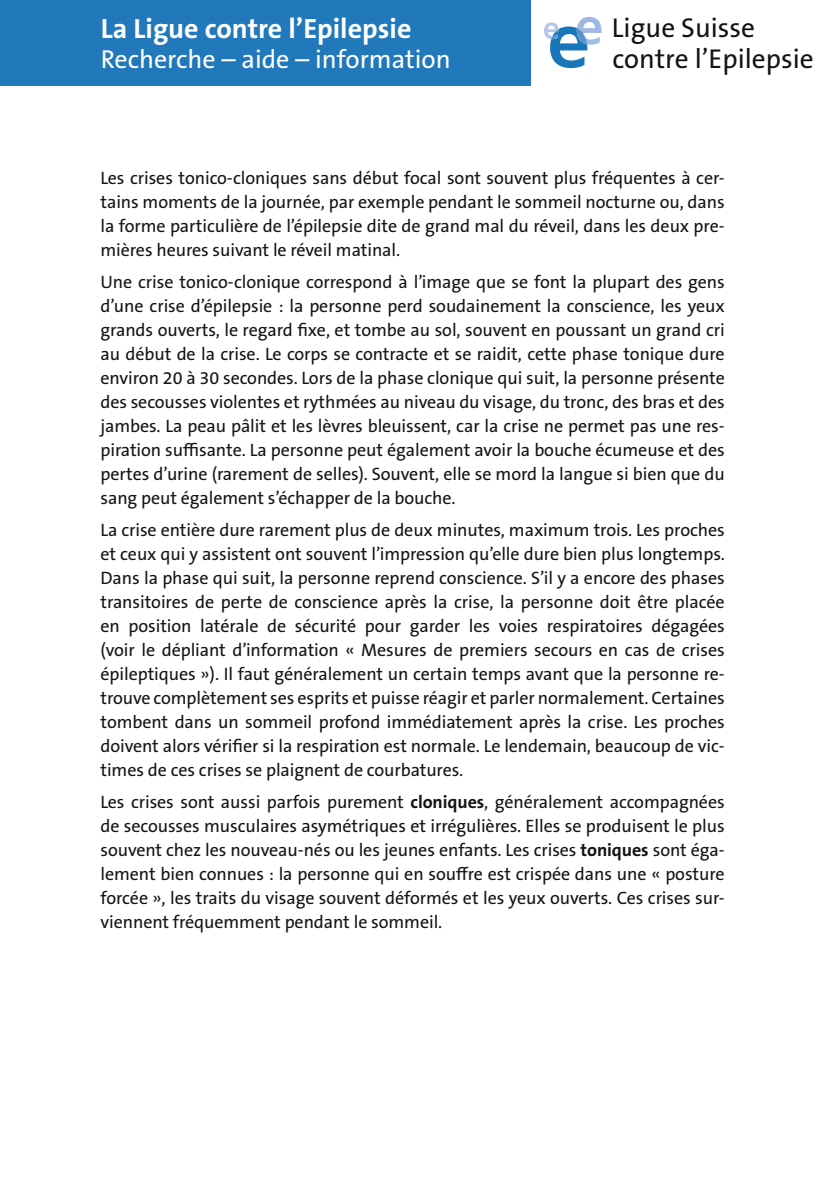
<style>
.page{position:relative;width:840px;height:1191px;background:#fff}
.page>*{position:absolute;margin:0;border:0;box-sizing:border-box;transform-origin:0 0}
.t1{font:700 28px "The Sans B W7";color:#fff}
.t2{font:27.4px/30.6px "The Sans B W5 Plain";color:#131413}
.t3{font:26px "The Sans B W5 Plain";color:#fff}
.t4{font:18px/24px "The Sans B W5 Plain";letter-spacing:-.005em;color:#131413;text-align:justify}
.s1{font-family:"The Sans B W7";font-weight:700}
</style>
<div class="page">
<div style="left:0;top:0;width:839px;height:85px;background:#2178ba"></div>
<div style="left:537px;top:0;width:302px;height:113px;background:#fff"></div>
<div style="left:530px;top:0;width:301px;height:91px;background:#fff"></div>
<svg style="left:544px;top:17px;width:58px;height:52px"></svg>
<h1 class="t1" style="left:101px;top:10px;width:312px">La Ligue contre l’Epilepsie</h1>
<h3 class="t3" style="left:101px;top:43px;width:351px">Recherche – aide – information</h3>
<h2 class="t2" style="left:611px;top:13px;width:203px">Ligue Suisse contre l’Epilepsie</h2>
<p class="t4" style="left:100px;top:166px;width:625px">Les crises tonico-cloniques sans début focal sont souvent plus fréquentes à cer&shy;tains moments de la journée, par exemple pendant le sommeil nocturne ou, dans la forme particulière de l’épilepsie dite de grand mal du réveil, dans les deux pre&shy;mières heures suivant le réveil matinal.</p>
<p class="t4" style="left:100px;top:270px;width:625px">Une crise tonico-clonique correspond à l’image que se font la plupart des gens d’une crise d’épilepsie : la personne perd soudainement la conscience, les yeux grands ouverts, le regard fixe, et tombe au sol, souvent en poussant un grand cri au début de la crise. Le corps se contracte et se raidit, cette phase tonique dure environ 20 à 30 secondes. Lors de la phase clonique qui suit, la personne présente des secousses violentes et rythmées au niveau du visage, du tronc, des bras et des jambes. La peau pâlit et les lèvres bleuissent, car la crise ne permet pas une res&shy;piration suffisante. La personne peut également avoir la bouche écumeuse et des pertes d’urine (rarement de selles). Souvent, elle se mord la langue si bien que du sang peut également s’échapper de la bouche.</p>
<p class="t4" style="left:100px;top:518px;width:625px">La crise entière dure rarement plus de deux minutes, maximum trois. Les proches et ceux qui y assistent ont souvent l’impression qu’elle dure bien plus longtemps.<br>Dans la phase qui suit, la personne reprend conscience. S’il y a encore des phases transitoires de perte de conscience après la crise, la personne doit être placée en position latérale de sécurité pour garder les voies respiratoires dégagées (voir le dépliant d’information « Mesures de premiers secours en cas de crises épileptiques »). Il faut généralement un certain temps avant que la personne re&shy;trouve complètement ses esprits et puisse réagir et parler normalement. Certaines tombent dans un sommeil profond immédiatement après la crise. Les proches doivent alors vérifier si la respiration est normale. Le lendemain, beaucoup de vic&shy;times de ces crises se plaignent de courbatures.</p>
<p class="t4" style="left:100px;top:790px;width:625px">Les crises sont aussi parfois purement <span class="s1">cloniques</span>, généralement accompagnées de secousses musculaires asymétriques et irrégulières. Elles se produisent le plus souvent chez les nouveau-nés ou les jeunes enfants. Les crises <span class="s1">toniques</span> sont éga&shy;lement bien connues : la personne qui en souffre est crispée dans une « posture forcée », les traits du visage souvent déformés et les yeux ouverts. Ces crises sur&shy;viennent fréquemment pendant le sommeil.</p>
</div>
